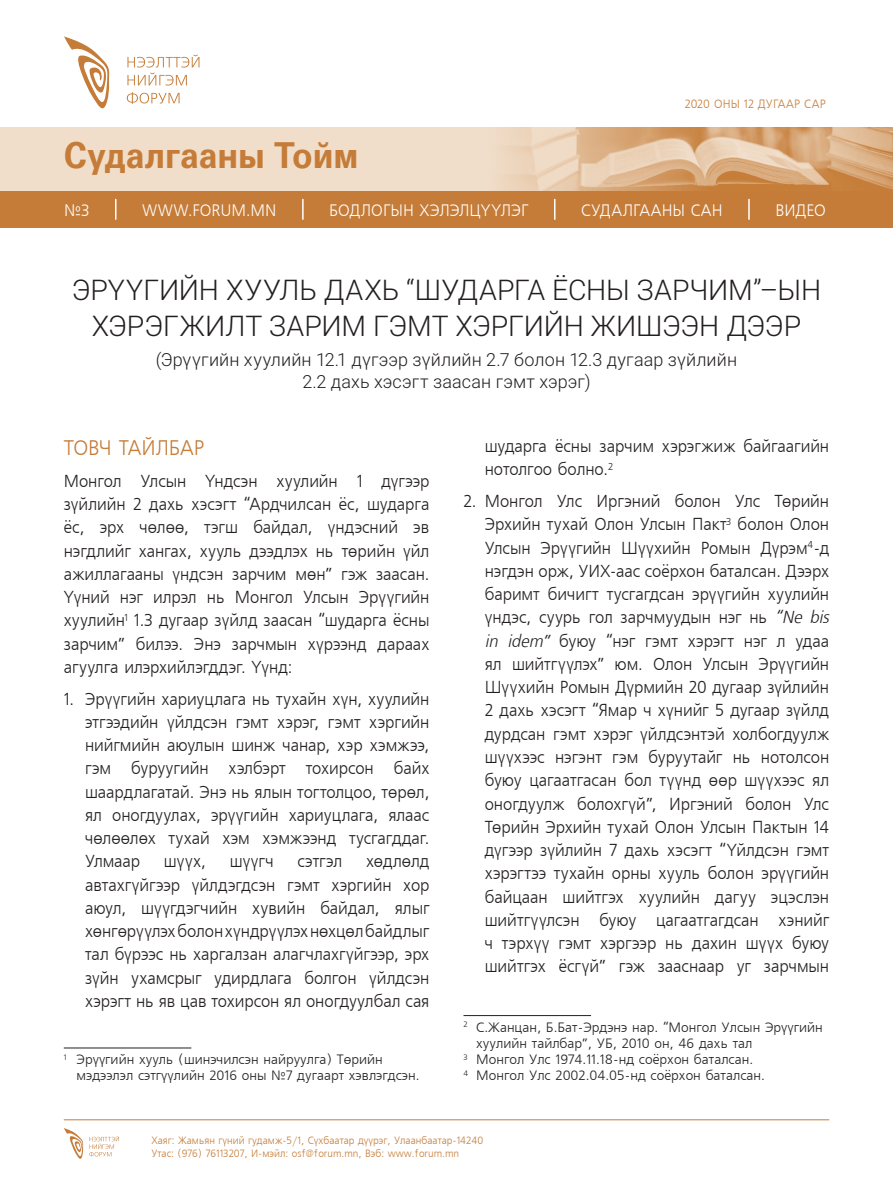
<style>
.page{position:relative;width:893px;height:1191px;background:#fff}
.page>*{position:absolute;margin:0;border:0;box-sizing:border-box;transform-origin:0 0}
.t1{font:700 35.7px "Univers LTCYR 65";color:#c57c38;scale:.95 1}
.t2{font:300 28.5px/36px "Roboto";letter-spacing:-.005em;color:#231f20;text-align:center}
.t3{font:21px "MAK Freeset";letter-spacing:-.01em;color:#c57c38;scale:.95 1}
.t4{font:300 18px/21.6px "Roboto";letter-spacing:.005em;color:#231f20;text-align:center}
.t5{font:17.25px/23.2px "MAK Freeset";letter-spacing:-.005em;color:#231f20;text-align:justify;scale:.95 1}
.t6{font:16.5px "MAK Freeset";color:#fff;scale:.95 1}
.t7{font:13.5px/16.2px "MAK Freeset";color:#231f20}
.t8{font:12px "MAK Freeset";letter-spacing:.01em;color:#c57c38;scale:.95 1}
.t9{font:10.5px/12.6px "MAK Freeset";color:#c57c38;scale:.95 1}
.s1{font-style:italic}
</style>
<div class="page">
<svg style="left:64px;top:1128px;width:55px;height:30px"></svg>
<hr style="left:64px;top:1119px;width:765px;height:1px;background:#c57c38">
<hr style="left:64px;top:1047px;width:127px;height:1px;background:#231f20">
<hr style="left:463px;top:1015px;width:128px;height:1px;background:#231f20">
<svg style="left:64px;top:36px;width:46px;height:72px"></svg>
<svg style="left:127px;top:54px;width:72px;height:31px"></svg>
<svg style="left:127px;top:92px;width:53px;height:12px"></svg>
<div style="left:0;top:127px;width:893px;height:64px;background:#f1deca"></div>
<img style="left:503px;top:127px;width:390px;height:64px">
<div style="left:0;top:191px;width:893px;height:37px;background:#c57c38"></div>
<hr style="left:748px;top:199px;width:2px;height:20px;background:#fff">
<svg style="left:554px;top:199px;width:1px;height:20px"></svg>
<hr style="left:302px;top:199px;width:2px;height:20px;background:#fff">
<svg style="left:115px;top:199px;width:1px;height:20px"></svg>
<p class="t8" style="left:685px;top:98px;width:150px">2020 ОНЫ 12 ДУГААР САР</p>
<h1 class="t1" style="left:64px;top:130px;width:311px">Судалгааны Тойм</h1>
<p class="t6" style="left:142px;top:201px;width:143px">WWW.FORUM.MN</p>
<p class="t6" style="left:64px;top:201px;width:29px">№3</p>
<p class="t6" style="left:329px;top:201px;width:211px">БОДЛОГЫН ХЭЛЭЛЦҮҮЛЭГ</p>
<p class="t6" style="left:581px;top:201px;width:150px">СУДАЛГААНЫ САН</p>
<p class="t6" style="left:775px;top:201px;width:55px">ВИДЕО</p>
<h2 class="t2" style="left:72px;top:271px;width:751px">ЭРҮҮГИЙН ХУУЛЬ ДАХЬ “ШУДАРГА ЁСНЫ ЗАРЧИМ”–ЫН<br>ХЭРЭГЖИЛТ ЗАРИМ ГЭМТ ХЭРГИЙН ЖИШЭЭН ДЭЭР</h2>
<p class="t4" style="left:156px;top:348px;width:583px">(Эрүүгийн хуулийн 12.1 дүгээр зүйлийн 2.7 болон 12.3 дугаар зүйлийн<br>2.2 дахь хэсэгт заасан гэмт хэрэг)</p>
<p class="t3" style="left:64px;top:437px;width:150px">ТОВЧ ТАЙЛБАР</p>
<p class="t5" style="left:64px;top:470px;width:386px">Монгол Улсын Үндсэн хуулийн 1 дүгээр зүйлийн 2 дахь хэсэгт “Ардчилсан ёс, шударга ёс, эрх чөлөө, тэгш байдал, үндэсний эв нэгдлийг хангах, хууль дээдлэх нь төрийн үйл ажиллагааны үндсэн зарчим мөн” гэж заасан.<br>Үүний нэг илрэл нь Монгол Улсын Эрүүгийн хуулийн<sup>1</sup> 1.3 дугаар зүйлд заасан “шударга ёсны зарчим” билээ. Энэ зарчмын хүрээнд дараах агуулга илэрхийлэгддэг. Үүнд:</p>
<p class="t5" style="left:85px;top:688px;width:364px;text-indent:-21px">1. Эрүүгийн хариуцлага нь тухайн хүн, хуулийн этгээдийн үйлдсэн гэмт хэрэг, гэмт хэргийн нийгмийн аюулын шинж чанар, хэр хэмжээ, гэм буруугийн хэлбэрт тохирсон байх шаардлагатай. Энэ нь ялын тогтолцоо, төрөл, ял оногдуулах, эрүүгийн хариуцлага, ялаас чөлөөлөх тухай хэм хэмжээнд тусгагддаг.<br>Улмаар</p>
<p class="t5" style="left:85px;top:850px;width:364px;text-indent:281px">хөдлөлд автахгүйгээр үйлдэгдсэн гэмт хэргийн хор аюул, шүүгдэгчийн хувийн байдал, ялыг хөнгөрүүлэх болон хүндрүүлэх нөхцөл байдлыг тал бүрээс нь харгалзан алагчлахгүйгээр, эрх зүйн ухамсрыг удирдлага болгон үйлдсэн хэрэгт нь яв цав тохирсон ял оногдуулбал сая</p>
<p class="t5" style="left:164px;top:850px;width:46px">шүүх,</p>
<p class="t5" style="left:230px;top:850px;width:48px">шүүгч</p>
<p class="t5" style="left:297px;top:850px;width:49px">сэтгэл</p>
<p class="t7" style="left:77px;top:1052px;width:344px;text-indent:-13px"><sup>1</sup> Эрүүгийн хууль (шинэчилсэн найруулга) Төрийн мэдээлэл сэтгүүлийн 2016 оны №7 дугаарт хэвлэгдсэн.</p>
<p class="t5" style="left:485px;top:435px;width:364px">шударга ёсны зарчим хэрэгжиж байгаагийн нотолгоо болно.<sup>2</sup></p>
<p class="t5" style="left:485px;top:490px;width:364px;text-indent:-21px">2. Монгол Улс Иргэний болон Улс Төрийн Эрхийн тухай Олон Улсын Пакт<sup>3</sup> болон Олон Улсын Эрүүгийн Шүүхийн Ромын Дүрэм<sup>4</sup>-д нэгдэн орж, УИХ-аас соёрхон баталсан. Дээрх баримт бичигт тусгагдсан эрүүгийн хуулийн үндэс, суурь гол зарчмуудын нэг нь <span class="s1">“Ne bis in idem”</span> буюу “нэг гэмт хэрэгт нэг л удаа ял шийтгүүлэх” юм. Олон Улсын Эрүүгийн Шүүхийн Ромын Дүрмийн 20 дугаар зүйлийн 2 дахь хэсэгт “Ямар ч хүнийг 5 дугаар зүйлд дурдсан гэмт хэрэг үйлдсэнтэй холбогдуулж шүүхээс нэгэнт гэм буруутайг нь нотолсон буюу цагаатгасан бол түүнд өөр шүүхээс ял оногдуулж болохгүй”, Иргэний болон Улс Төрийн Эрхийн тухай Олон Улсын Пактын 14 дүгээр зүйлийн 7 дахь хэсэгт “Үйлдсэн гэмт хэрэгтээ тухайн орны хууль болон эрүүгийн байцаан шийтгэх хуулийн дагуу эцэслэн шийтгүүлсэн буюу цагаатгагдсан хэнийг ч тэрхүү гэмт хэргээр нь дахин шүүх буюу шийтгэх ёсгүй” гэж зааснаар уг зарчмын</p>
<p class="t7" style="left:463px;top:1019px;width:361px"><sup>2</sup> С.Жанцан, Б.Бат-Эрдэнэ нар. “Монгол Улсын Эрүүгийн</p>
<p class="t7" style="left:476px;top:1036px;width:278px">хуулийн тайлбар”, УБ, 2010 он, 46 дахь тал</p>
<p class="t7" style="left:463px;top:1052px;width:291px"><sup>3</sup> Монгол Улс 1974.11.18-нд соёрхон баталсан.</p>
<p class="t7" style="left:463px;top:1068px;width:303px"><sup>4</sup> Монгол Улс 2002.04.05-нд соёрхон баталсан.</p>
<p class="t9" style="left:151px;top:1134px;width:351px">Хаяг: Жамьян гүний гудамж-5/1, Сүхбаатар дүүрэг, Улаанбаатар-14240<br>Утас: (976) 76113207, И-мэйл: osf@forum.mn, Вэб: www.forum.mn</p>
</div>
